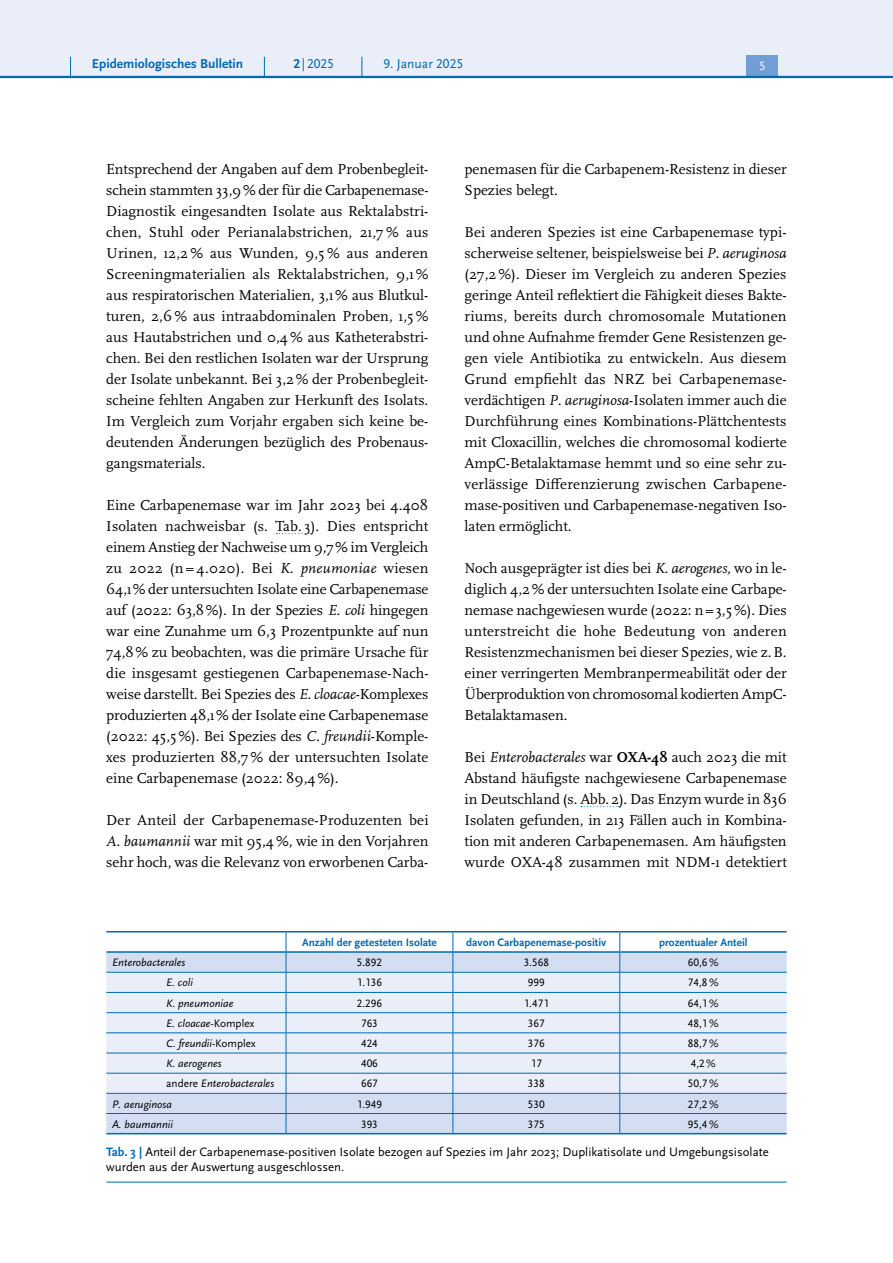
<style>
.page{position:relative;width:893px;height:1263px;background:#fff}
.page>*{position:absolute;margin:0;border:0;box-sizing:border-box;transform-origin:0 0}
.P_-_Fließtext{font:15px/21px "Scala Pro";color:#000;text-align:justify}
.t1{font:700 13.5px "Scala Sans Pro";color:#006ab4}
.t2{font:13.5px "Scala Sans Pro";color:#006ab4}
.P_-_Bildunterschrift{font:12.75px/15.8px "Scala Sans Pro";color:#000}
.t3{font:12.45px "Scala Sans Pro";color:#fff}
.P_-_Tab_linksbündig{font:italic 11.25px "Scala Sans Pro";color:#000}
.P_-_Tab_linksbündig-2{font:11.25px "Scala Sans Pro";color:#000}
.Titel_klein{font:700 11.25px "Scala Sans Pro";color:#006ab4}
.s1{font-weight:700}
.s2{font-style:italic}
.s3{font-style:normal}
.s4{font-weight:700;color:#006ab4}
</style>
<div class="page">
<svg style="left:276px;top:533px;width:35px;height:1px"></svg>
<svg style="left:581px;top:806px;width:38px;height:1px"></svg>
<hr style="left:106px;top:1133px;width:180px;height:1px;background:#006ab4">
<hr style="left:286px;top:1133px;width:167px;height:1px;background:#006ab4">
<hr style="left:453px;top:1133px;width:167px;height:1px;background:#006ab4">
<hr style="left:620px;top:1133px;width:167px;height:1px;background:#006ab4">
<svg style="left:106px;top:932px;width:681px;height:201px;background:#dae4f4"></svg>
<hr style="left:106px;top:931px;width:180px;height:1px;background:#006ab4">
<hr style="left:286px;top:931px;width:167px;height:1px;background:#006ab4">
<hr style="left:453px;top:931px;width:167px;height:1px;background:#006ab4">
<hr style="left:620px;top:931px;width:167px;height:1px;background:#006ab4">
<hr style="left:106px;top:951px;width:180px;height:2px;background:#006ab4">
<hr style="left:286px;top:951px;width:167px;height:2px;background:#006ab4">
<hr style="left:453px;top:951px;width:167px;height:2px;background:#006ab4">
<hr style="left:620px;top:951px;width:167px;height:2px;background:#006ab4">
<hr style="left:106px;top:1182px;width:681px;height:1px;background:#006ab4">
<div style="left:0;top:0;width:893px;height:77px;background:#eaeef9"></div>
<div style="left:746px;top:55px;width:32px;height:21px;background:#719ed4"></div>
<hr style="left:0;top:76px;width:893px;height:2px;background:#006ab4">
<svg style="left:70px;top:57px;width:1px;height:19px"></svg>
<svg style="left:264px;top:57px;width:1px;height:19px"></svg>
<svg style="left:362px;top:57px;width:1px;height:19px"></svg>
<p class="t1" style="left:92px;top:55px;width:153px">Epidemiologisches Bulletin</p>
<p class="t2" style="left:294px;top:55px;width:42px"><span class="s1">2</span> | 2025</p>
<p class="t2" style="left:383px;top:55px;width:81px">9. Januar 2025</p>
<p class="t3" style="left:759px;top:59px;width:8px">5</p>
<p class="P_-_Fließtext" style="left:106px;top:158px;width:324px">Entsprechend der Angaben auf dem Probenbegleit&shy;schein stammten 33,9% der für die Carbapenemase-Diagnostik eingesandten Isolate aus Rektalabstri&shy;chen, Stuhl oder Perianalabstrichen, 21,7 % aus Urinen, 12,2 % aus Wunden, 9,5 % aus anderen Screeningmaterialien als Rektalabstrichen, 9,1% aus respiratorischen Materialien, 3,1% aus Blutkul&shy;turen, 2,6% aus intraabdominalen Proben, 1,5% aus Hautabstrichen und 0,4% aus Katheterabstri&shy;chen. Bei den restlichen Isolaten war der Ursprung der Isolate unbekannt. Bei 3,2% der Probenbegleit&shy;scheine fehlten Angaben zur Herkunft des Isolats.<br>Im Vergleich zum Vorjahr ergaben sich keine be&shy;deutenden Änderungen bezüglich des Probenaus&shy;gangsmaterials.</p>
<p class="P_-_Fließtext" style="left:106px;top:494px;width:324px">Eine Carbapenemase war im Jahr 2023 bei 4.408<br>Isolaten nachweisbar (s. Tab. 3). Dies entspricht einem Anstieg der Nachweise um 9,7% im Vergleich zu 2022 (n = 4.020). Bei <span class="s2">K. pneumoniae</span> wiesen 64,1% der untersuchten Isolate eine Carbapenemase auf (2022: 63,8%). In der Spezies <span class="s2">E. coli</span> hingegen war eine Zunahme um 6,3 Prozentpunkte auf nun 74,8% zu beobachten, was die primäre Ursache für die insgesamt gestiegenen Carbapenemase-Nach&shy;weise darstellt. Bei Spezies des <span class="s2">E. cloacae</span>-Komplexes produzierten 48,1% der Isolate eine Carbapenemase (2022: 45,5%). Bei Spezies des <span class="s2">C. freundii</span>-Komple&shy;xes produzierten 88,7% der untersuchten Isolate eine Carbapenemase (2022: 89,4%).</p>
<p class="P_-_Fließtext" style="left:106px;top:809px;width:324px">Der Anteil der Carbapenemase-Produzenten bei <span class="s2">A. baumannii</span> war mit 95,4%, wie in den Vorjahren sehr hoch, was die Relevanz von erworbenen Carba-</p>
<p class="P_-_Fließtext" style="left:465px;top:158px;width:324px">penemasen für die Carbapenem-Resistenz in dieser<br>Spezies belegt.</p>
<p class="P_-_Fließtext" style="left:465px;top:221px;width:324px">Bei anderen Spezies ist eine Carbapenemase typi&shy;scherweise seltener, beispielsweise bei <span class="s2">P. aeruginosa </span>(27,2%). Dieser im Vergleich zu anderen Spezies geringe Anteil reflektiert die Fähigkeit dieses Bakte&shy;riums, bereits durch chromosomale Mutationen und ohne Aufnahme fremder Gene Resistenzen ge&shy;gen viele Antibiotika zu entwickeln. Aus diesem Grund empfiehlt das NRZ bei Carbapenemase&shy;verdächtigen <span class="s2">P. aeruginosa</span>-Isolaten immer auch die Durchführung eines Kombinations-Plättchentests mit Cloxacillin, welches die chromosomal kodierte AmpC-Betalaktamase hemmt und so eine sehr zu&shy;verlässige Differenzierung zwischen Carbapene&shy;mase-positiven und Carbapenemase-negativen Iso&shy;laten ermöglicht.</p>
<p class="P_-_Fließtext" style="left:465px;top:557px;width:324px">Noch ausgeprägter ist dies bei <span class="s2">K. aerogenes,</span> wo in le&shy;diglich 4,2% der untersuchten Isolate eine Carbape&shy;nemase nachgewiesen wurde (2022: n=3,5%). Dies unterstreicht die hohe Bedeutung von anderen Resistenzmechanismen bei dieser Spezies, wie z.B. einer verringerten Membranpermeabilität oder der Überproduktion von chromosomal kodierten AmpC-Betalaktamasen.</p>
<p class="P_-_Fließtext" style="left:465px;top:746px;width:324px">Bei <span class="s2">Enterobacterales</span> war <span class="s1">OXA-48</span> auch 2023 die mit Abstand häufigste nachgewiesene Carbapenemase in Deutschland (s. Abb.2). Das Enzym wurde in 836<br>Isolaten gefunden, in 213 Fällen auch in Kombina&shy;tion mit anderen Carbapenemasen. Am häufigsten wurde OXA-48 zusammen mit NDM-1 detektiert</p>
<p class="Titel_klein" style="left:302px;top:936px;width:136px">Anzahl der getesteten Isolate</p>
<p class="Titel_klein" style="left:466px;top:936px;width:142px">davon Carbapenemase-positiv</p>
<p class="Titel_klein" style="left:659px;top:936px;width:90px">prozentualer Anteil</p>
<p class="P_-_Tab_linksbündig" style="left:112px;top:956px;width:75px">Enterobacterales</p>
<p class="P_-_Tab_linksbündig-2" style="left:357px;top:956px;width:27px">5.892</p>
<p class="P_-_Tab_linksbündig-2" style="left:524px;top:956px;width:27px">3.568</p>
<p class="P_-_Tab_linksbündig-2" style="left:688px;top:956px;width:32px">60,6%</p>
<p class="P_-_Tab_linksbündig" style="left:166px;top:976px;width:28px">E. coli</p>
<p class="P_-_Tab_linksbündig-2" style="left:357px;top:976px;width:27px">1.136</p>
<p class="P_-_Tab_linksbündig-2" style="left:528px;top:976px;width:18px">999</p>
<p class="P_-_Tab_linksbündig-2" style="left:688px;top:976px;width:32px">74,8%</p>
<p class="P_-_Tab_linksbündig" style="left:166px;top:996px;width:69px">K. pneumoniae</p>
<p class="P_-_Tab_linksbündig-2" style="left:357px;top:996px;width:27px">2.296</p>
<p class="P_-_Tab_linksbündig-2" style="left:524px;top:996px;width:27px">1.471</p>
<p class="P_-_Tab_linksbündig-2" style="left:688px;top:996px;width:32px">64,1%</p>
<p class="P_-_Tab_linksbündig" style="left:166px;top:1016px;width:89px">E. cloacae-<span class="s3">Komplex</span></p>
<p class="P_-_Tab_linksbündig-2" style="left:361px;top:1017px;width:18px">763</p>
<p class="P_-_Tab_linksbündig-2" style="left:528px;top:1017px;width:18px">367</p>
<p class="P_-_Tab_linksbündig-2" style="left:688px;top:1017px;width:32px">48,1%</p>
<p class="P_-_Tab_linksbündig" style="left:166px;top:1037px;width:91px">C. freundii-<span class="s3">Komplex</span></p>
<p class="P_-_Tab_linksbündig-2" style="left:361px;top:1037px;width:18px">424</p>
<p class="P_-_Tab_linksbündig-2" style="left:528px;top:1037px;width:18px">376</p>
<p class="P_-_Tab_linksbündig-2" style="left:688px;top:1037px;width:32px">88,7%</p>
<p class="P_-_Tab_linksbündig" style="left:166px;top:1057px;width:57px">K. aerogenes</p>
<p class="P_-_Tab_linksbündig-2" style="left:361px;top:1057px;width:18px">406</p>
<p class="P_-_Tab_linksbündig-2" style="left:531px;top:1057px;width:13px">17</p>
<p class="P_-_Tab_linksbündig-2" style="left:691px;top:1057px;width:27px">4,2%</p>
<p class="P_-_Tab_linksbündig" style="left:166px;top:1077px;width:109px"><span class="s3">andere</span> Enterobacterales</p>
<p class="P_-_Tab_linksbündig-2" style="left:361px;top:1077px;width:18px">667</p>
<p class="P_-_Tab_linksbündig-2" style="left:528px;top:1077px;width:18px">338</p>
<p class="P_-_Tab_linksbündig-2" style="left:688px;top:1077px;width:32px">50,7%</p>
<p class="P_-_Tab_linksbündig" style="left:112px;top:1097px;width:61px">P. aeruginosa</p>
<p class="P_-_Tab_linksbündig-2" style="left:357px;top:1097px;width:27px">1.949</p>
<p class="P_-_Tab_linksbündig-2" style="left:528px;top:1097px;width:18px">530</p>
<p class="P_-_Tab_linksbündig-2" style="left:688px;top:1097px;width:32px">27,2%</p>
<p class="P_-_Tab_linksbündig" style="left:112px;top:1117px;width:62px">A. baumannii</p>
<p class="P_-_Tab_linksbündig-2" style="left:361px;top:1117px;width:18px">393</p>
<p class="P_-_Tab_linksbündig-2" style="left:528px;top:1117px;width:18px">375</p>
<p class="P_-_Tab_linksbündig-2" style="left:688px;top:1117px;width:32px">95,4%</p>
<p class="P_-_Bildunterschrift" style="left:106px;top:1143px;width:664px"><span class="s4">Tab. 3 |</span> Anteil der Carbapenemase-positiven Isolate bezogen auf Spezies im Jahr 2023; Duplikatisolate und Umgebungsisolate wurden aus der Auswertung ausgeschlossen.</p>
</div>
